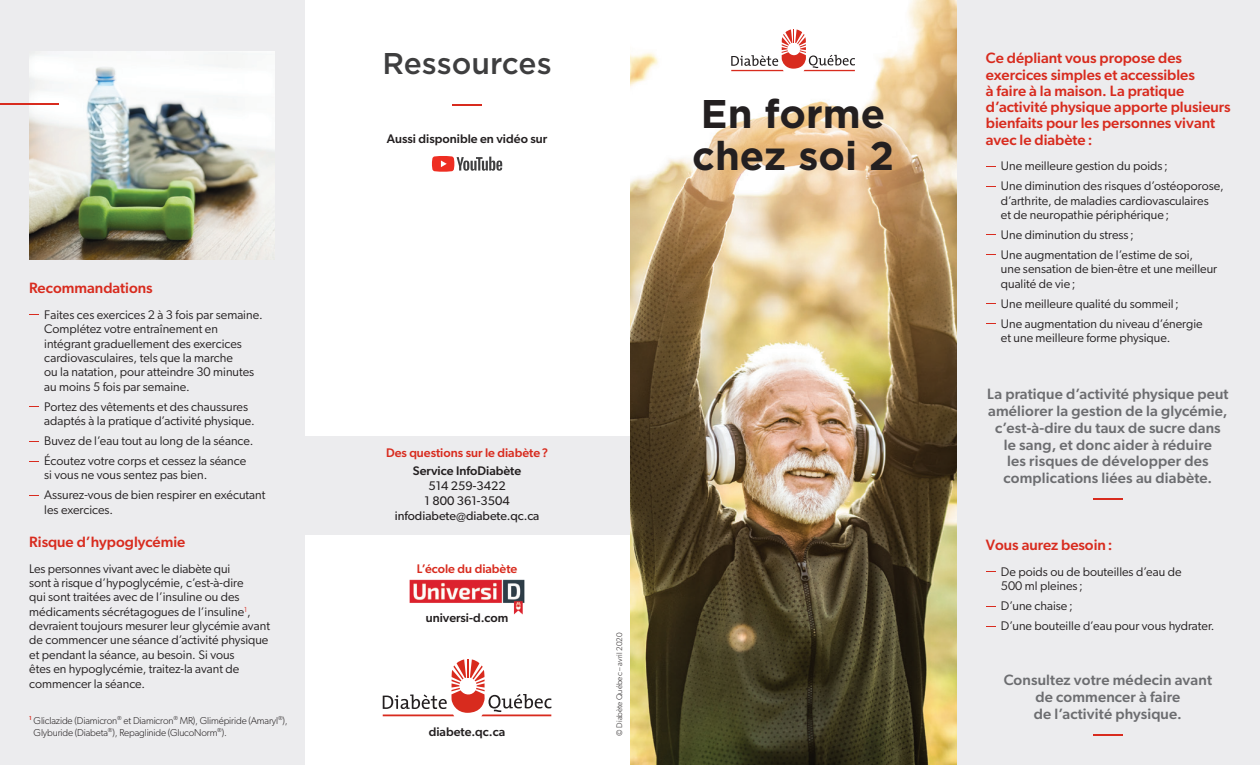
<style>
.page{position:relative;width:1260px;height:765px;background:#fff}
.page>*{position:absolute;margin:0;border:0;box-sizing:border-box;transform-origin:0 0}
.t1{font:700 40px/42.5px "Gotham";color:#231f20}
.t2{font:500 30px "Gotham";color:#3e3e3f}
.t3{font:500 15px/16.9px "Gibson";letter-spacing:.01em;color:#6c6d70;text-align:center}
.t4{font:500 15px/16.2px "Gibson";color:#d82b1e}
.t5{font:12.5px/14.4px "Gibson";color:#231f20}
.t6{font:500 12.5px "Gibson";color:#231f20}
.t7{font:12.5px/15px "Gibson";color:#231f20;text-align:center}
.t8{font:500 12.5px "Gibson";color:#d82b1e}
.t9{font:300 10px/12px "Gibson";letter-spacing:-.015em;color:#231f20}
.t10{font:300 8.12px "Gibson";color:#231f20}
</style>
<div class="page">
<div style="left:956px;top:0;width:304px;height:765px;background:#ececee"></div>
<img style="left:630px;top:0;width:326px;height:765px">
<div style="left:0;top:0;width:304px;height:765px;background:#ececee"></div>
<img style="left:29px;top:51px;width:245px;height:208px">
<hr style="left:0;top:104px;width:58px;height:1px;background:#d82b1e">
<div style="left:304px;top:436px;width:326px;height:99px;background:#ececee"></div>
<svg style="left:383px;top:659px;width:168px;height:57px"></svg>
<hr style="left:452px;top:104px;width:30px;height:2px;background:#d82b1e">
<svg style="left:731px;top:29px;width:124px;height:42px"></svg>
<svg style="left:432px;top:156px;width:70px;height:16px"></svg>
<img style="left:409px;top:579px;width:116px;height:36px">
<hr style="left:1093px;top:499px;width:30px;height:1px;background:#d82b1e">
<hr style="left:1093px;top:734px;width:30px;height:1px;background:#d82b1e">
<p class="t4" style="left:29px;top:280px;width:125px">Recommandations</p>
<p class="t5" style="left:44px;top:307px;width:220px">Faites ces exercices 2 à 3 fois par semaine.<br>Complétez votre entraînement en intégrant graduellement des exercices cardiovasculaires, tels que la marche<br>ou la natation, pour atteindre 30 minutes au moins 5 fois par semaine.</p>
<p class="t5" style="left:44px;top:399px;width:212px">Portez des vêtements et des chaussures adaptés à la pratique d’activité physique.</p>
<p class="t5" style="left:44px;top:431px;width:211px;line-height:20px">Buvez de l’eau tout au long de la séance.<br>Écoutez votre corps et cessez la séance</p>
<p class="t5" style="left:44px;top:465px;width:223px;line-height:20px">si vous ne vous sentez pas bien.<br>Assurez-vous de bien respirer en exécutant</p>
<p class="t5" style="left:44px;top:502px;width:70px">les exercices.</p>
<p class="t4" style="left:29px;top:533px;width:158px">Risque d’hypoglycémie</p>
<p class="t5" style="left:29px;top:561px;width:242px">Les personnes vivant avec le diabète qui<br>sont à risque d’hypoglycémie, c’est-à-dire<br>qui sont traitées avec de l’insuline ou des médicaments sécrétagogues de l’insuline<sup>1</sup>, devraient toujours mesurer leur glycémie avant de commencer une séance d’activité physique et pendant la séance, au besoin. Si vous<br>êtes en hypoglycémie, traitez-la avant de commencer la séance.</p>
<p class="t9" style="left:34px;top:714px;width:256px;text-indent:-4px"><sup>1</sup> Gliclazide (Diamicron<sup>®</sup> et Diamicron<sup>®</sup> MR), Glimépiride (Amaryl<sup>®</sup>),<br>Glyburide (Diabeta<sup>®</sup>), Repaglinide (GlucoNorm<sup>®</sup>).</p>
<h2 class="t2" style="left:382px;top:46px;width:171px">Ressources</h2>
<p class="t6" style="left:387px;top:131px;width:162px">Aussi disponible en vidéo sur</p>
<h1 class="t1" style="left:692px;top:92px;width:203px">En forme chez soi 2</h1>
<p class="t8" style="left:386px;top:445px;width:164px">Des questions sur le diabète?</p>
<p class="t6" style="left:413px;top:463px;width:110px">Service InfoDiabète</p>
<p class="t7" style="left:395px;top:478px;width:146px">514 259-3422<br>1 800 361-3504 infodiabete@diabete.qc.ca</p>
<p class="t8" style="left:417px;top:561px;width:102px">L’école du diabète</p>
<p class="t6" style="left:426px;top:610px;width:84px">universi-d.com</p>
<p class="t6" style="left:429px;top:724px;width:78px">diabete.qc.ca</p>
<p class="t10" style="left:614px;top:736px;width:104px;rotate:-90deg">© Diabète Québec – avril 2020</p>
<p class="t4" style="left:986px;top:50px;width:246px">Ce dépliant vous propose des exercices simples et accessibles<br>à faire à la maison. La pratique d’activité physique apporte plusieurs bienfaits pour les personnes vivant avec le diabète:</p>
<p class="t5" style="left:1001px;top:156px;width:224px;line-height:20px">Une meilleure gestion du poids;<br>Une diminution des risques d’ostéoporose,</p>
<p class="t5" style="left:1001px;top:193px;width:209px">d’arthrite, de maladies cardiovasculaires et de neuropathie périphérique;</p>
<p class="t5" style="left:1001px;top:224px;width:194px;line-height:20px">Une diminution du stress;<br>Une augmentation de l’estime de soi,</p>
<p class="t5" style="left:1001px;top:262px;width:218px">une sensation de bien-être et une meilleur qualité de vie;</p>
<p class="t5" style="left:1001px;top:293px;width:203px;line-height:20px">Une meilleure qualité du sommeil;<br>Une augmentation du niveau d’énergie</p>
<p class="t5" style="left:1001px;top:330px;width:171px">et une meilleure forme physique.</p>
<p class="t3" style="left:987px;top:385px;width:243px">La pratique d’activité physique peut améliorer la gestion de la glycémie, c’est-à-dire du taux de sucre dans le sang, et donc aider à réduire<br>les risques de développer des complications liées au diabète.</p>
<p class="t4" style="left:986px;top:537px;width:128px">Vous aurez besoin:</p>
<p class="t5" style="left:1001px;top:564px;width:182px">De poids ou de bouteilles d’eau de<br>500 ml pleines;</p>
<p class="t5" style="left:1001px;top:596px;width:215px;line-height:20px">D’une chaise;<br>D’une bouteille d’eau pour vous hydrater.</p>
<p class="t3" style="left:1004px;top:671px;width:210px">Consultez votre médecin avant de commencer à faire<br>de l’activité physique.</p>
</div>
